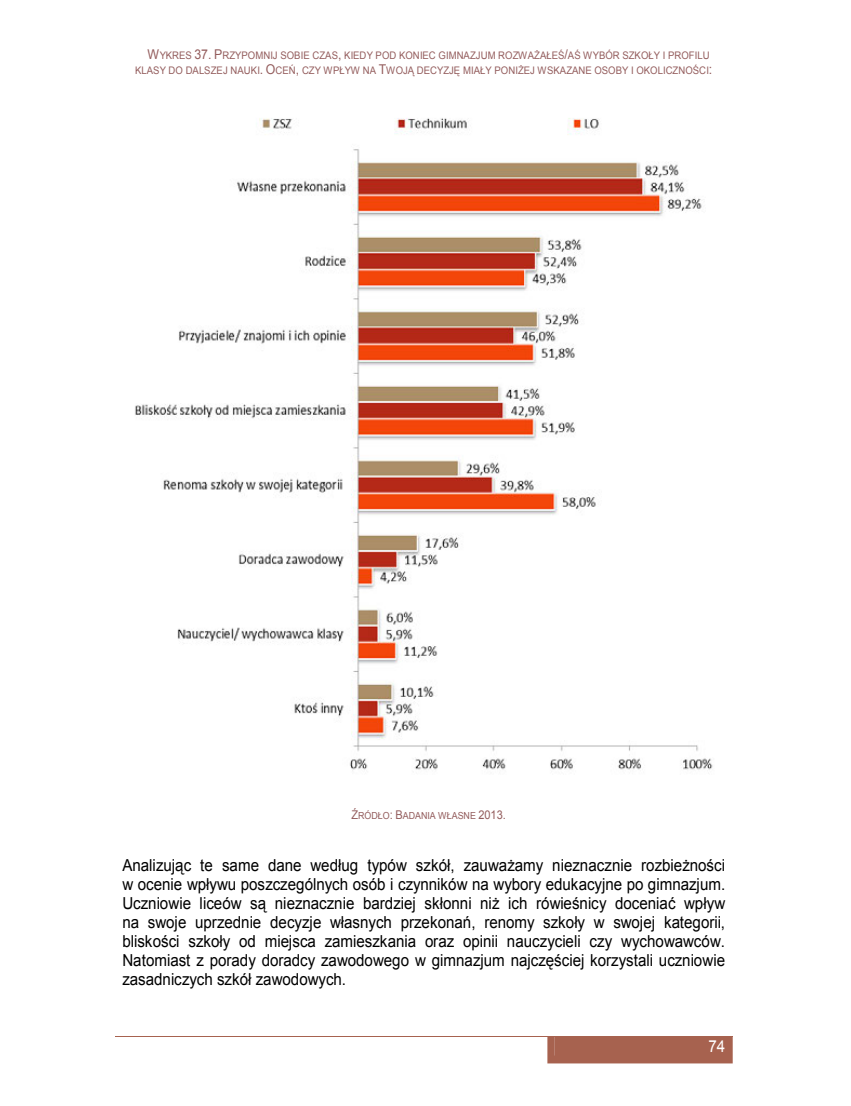
<style>
.page{position:relative;width:851px;height:1106px;background:#fff}
.page>*{position:absolute;margin:0;border:0;box-sizing:border-box;transform-origin:0 0}
.t1{font:16.5px/18.9px "Arial";color:#000;text-align:justify;scale:.92 1}
.t2{font:16.5px "Arial";color:#fff;scale:.92 1}
.t3{font:10.35px/15.6px "Arial";letter-spacing:.005em;color:#935c5c;text-align:right;scale:.92 1}
.t4{font:9.75px "Arial";color:#935c5c;scale:.92 1}
.s1{font-size:13.5px}
.s2{font-style:inherit}
.s3{font-size:12px}
</style>
<div class="page">
<hr style="left:115px;top:1035px;width:432px;height:1px;background:#a7624f">
<div style="left:547px;top:1036px;width:185px;height:27px;background:#a7624f"></div>
<hr style="left:548px;top:1035px;width:184px;height:1px;background:#a7624f">
<img style="left:135px;top:118px;width:578px;height:653px">
<p class="t3" style="left:135px;top:47px;width:628px"><span class="s1">W</span>YKRES <span class="s1">37. P</span>RZYPOMNIJ SOBIE CZAS<span class="s1">,</span> KIEDY POD KONIEC GIMNAZJUM ROZWA<span class="s2">Ż</span>AŁE<span class="s2">Ś</span><span class="s1">/</span>A<span class="s2">Ś</span> WYBÓR SZKOŁY I PROFILU<br>KLASY DO DALSZEJ NAUKI<span class="s1">. O</span>CE<span class="s2">Ń</span><span class="s1">,</span> CZY WPŁYW NA <span class="s1">T</span>WOJ<span class="s2">Ą</span> DECYZJ<span class="s2">Ę</span> MIAŁY PONI<span class="s2">Ż</span>EJ WSKAZANE OSOBY I OKOLICZNO<span class="s2">Ś</span>CI<span class="s1">:</span></p>
<p class="t4" style="left:351px;top:809px;width:169px"><span class="s3">Ź</span>RÓDŁO<span class="s3">: B</span>ADANIA WŁASNE <span class="s3">2013.</span></p>
<p class="t1" style="left:122px;top:856px;width:656px">Analizuj<span class="s2">ą</span>c te same dane według typów szkół, zauwa<span class="s2">ż</span>amy nieznacznie rozbie<span class="s2">ż</span>no<span class="s2">ś</span>ci w ocenie wpływu poszczególnych osób i czynników na wybory edukacyjne po gimnazjum.<br>Uczniowie liceów s<span class="s2">ą</span> nieznacznie bardziej skłonni ni<span class="s2">ż</span> ich rówie<span class="s2">ś</span>nicy docenia<span class="s2">ć</span> wpływ na swoje uprzednie decyzje własnych przekona<span class="s2">ń</span>, renomy szkoły w swojej kategorii, blisko<span class="s2">ś</span>ci szkoły od miejsca zamieszkania oraz opinii nauczycieli czy wychowawców.<br>Natomiast z porady doradcy zawodowego w gimnazjum najcz<span class="s2">ęś</span>ciej korzystali uczniowie zasadniczych szkół zawodowych.</p>
<p class="t2" style="left:708px;top:1035px;width:20px">74</p>
</div>
